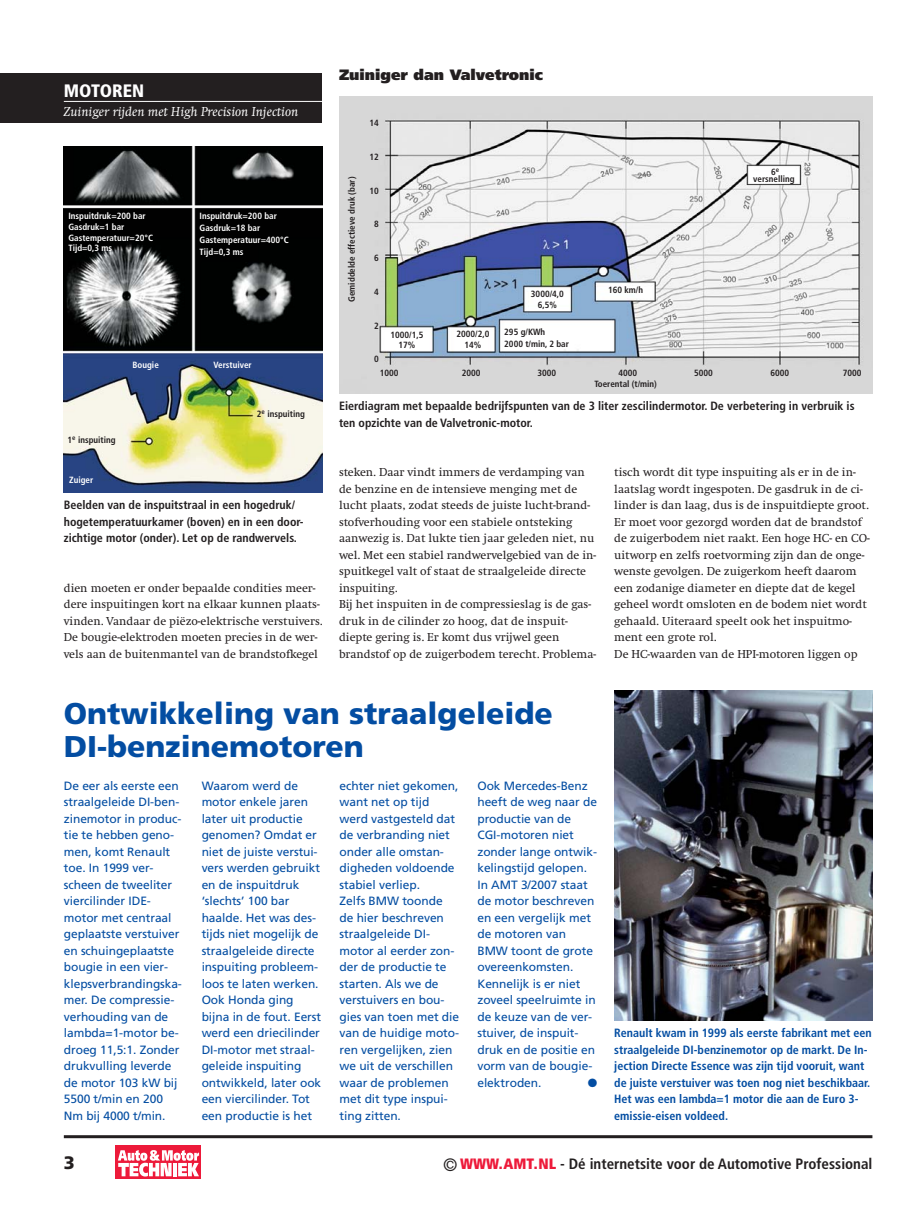
<style>
.page{position:relative;width:915px;height:1212px;background:#fff}
.page>*{position:absolute;margin:0;border:0;box-sizing:border-box;transform-origin:0 0}
.t1{font:900 30px/33px "Frutiger LT Std";color:#034da2}
.t2{font:900 condensed 18px "Frutiger LT Std";color:#fff}
.t3{font:900 18px "Frutiger LT Std";color:#231f20}
.t4{font:700 condensed 15px "Frutiger";color:#231f20}
.t5{font:900 15px "Frutiger LT Std";color:#231f20}
.t6{font:italic 13.5px "Swift";color:#fff}
.t7{font:12px/16.5px "Frutiger LT Std";letter-spacing:-.005em;color:#034da2}
.t8{font:12px/16.5px "Swift";color:#231f20}
.t9{font:700 condensed 12px/16.5px "Frutiger LT Std";color:#231f20}
.t10{font:700 condensed 12px/16.5px "Frutiger LT Std";color:#034da2}
.t11{font:12px "Zapf Dingbats ITC";color:#034da2}
.t12{font:700 condensed 9px/10.8px "Frutiger LT Std";color:#231f20;text-align:center}
.t13{font:700 condensed 9px/10.8px "Frutiger LT Std";color:#fff}
.s1{font-weight:400;font-size:18px}
.s2{font-weight:900;color:#ed1a3a}
</style>
<div class="page">
<hr style="left:64px;top:1135px;width:808px;height:3px;background:#231f20">
<div style="left:0;top:73px;width:322px;height:49px;background:#231f20"></div>
<hr style="left:64px;top:101px;width:258px;height:1px;background:#fff">
<img style="left:64px;top:147px;width:258px;height:346px">
<img style="left:614px;top:691px;width:258px;height:330px">
<img style="left:339px;top:97px;width:533px;height:297px">
<div style="left:116px;top:1146px;width:85px;height:33px;background:#ed1a3a"></div>
<svg style="left:118px;top:1150px;width:81px;height:26px"></svg>
<h2 class="t2" style="left:64px;top:83px;width:82px">MOTOREN</h2>
<p class="t6" style="left:64px;top:106px;width:236px">Zuiniger rijden met High Precision Injection</p>
<p class="t13" style="left:68px;top:211px;width:86px">Inspuitdruk=200 bar<br>Gasdruk=1 bar<br>Gastemperatuur=20°C<br>Tijd=0,3 ms</p>
<p class="t13" style="left:199px;top:211px;width:91px;line-height:12px">Inspuitdruk=200 bar<br>Gasdruk=18 bar<br>Gastemperatuur=400°C<br>Tijd=0,3 ms</p>
<p class="t13" style="left:133px;top:360px;width:28px">Bougie</p>
<p class="t13" style="left:213px;top:360px;width:40px">Verstuiver</p>
<p class="t12" style="left:68px;top:436px;width:49px">1<sup>e</sup> inspuiting</p>
<p class="t13" style="left:69px;top:475px;width:26px">Zuiger</p>
<p class="t12" style="left:257px;top:409px;width:49px">2<sup>e</sup> inspuiting</p>
<p class="t9" style="left:64px;top:498px;width:241px">Beelden van de inspuitstraal in een hogedruk/ hogetemperatuurkamer (boven) en in een door&shy;zichtige motor (onder). Let op de randwervels.</p>
<p class="t8" style="left:64px;top:581px;width:260px">dien moeten er onder bepaalde condities meer&shy;dere inspuitingen kort na elkaar kunnen plaats&shy;vinden. Vandaar de piëzo-elektrische verstuivers.<br>De bougie-elektroden moeten precies in de wer&shy;vels aan de buitenmantel van de brandstofkegel</p>
<p class="t5" style="left:339px;top:70px;width:205px">Zuiniger dan Valvetronic</p>
<p class="t12" style="left:347px;top:302px;width:127px;rotate:-90deg">Gemiddelde effectieve druk (bar)</p>
<p class="t12" style="left:369px;top:118px;width:11px">14</p>
<p class="t12" style="left:369px;top:152px;width:11px">12</p>
<p class="t12" style="left:369px;top:186px;width:11px">10</p>
<p class="t12" style="left:374px;top:220px;width:6px">8</p>
<p class="t12" style="left:374px;top:253px;width:6px">6</p>
<p class="t12" style="left:374px;top:287px;width:6px">4</p>
<p class="t12" style="left:374px;top:321px;width:6px">2</p>
<p class="t12" style="left:374px;top:355px;width:6px">0</p>
<p class="t12" style="left:390px;top:330px;width:34px">1000/1,5<br>17%</p>
<p class="t12" style="left:456px;top:329px;width:34px">2000/2,0<br>14%</p>
<p class="t12" style="left:530px;top:289px;width:34px">3000/4,0<br>6,5%</p>
<p class="t12" style="left:504px;top:326px;width:66px;line-height:12px;text-align:left">295 g/KWh<br>2000 t/min, 2 bar</p>
<p class="t12" style="left:607px;top:286px;width:37px">160 km/h</p>
<p class="t12" style="left:753px;top:169px;width:43px;line-height:7.5px">6<sup>e </sup>versnelling</p>
<p class="t12" style="left:379px;top:368px;width:20px">1000</p>
<p class="t12" style="left:461px;top:368px;width:20px">2000</p>
<p class="t12" style="left:537px;top:368px;width:20px">3000</p>
<p class="t12" style="left:618px;top:368px;width:20px">4000</p>
<p class="t12" style="left:694px;top:368px;width:20px">5000</p>
<p class="t12" style="left:770px;top:368px;width:20px">6000</p>
<p class="t12" style="left:842px;top:368px;width:20px">7000</p>
<p class="t12" style="left:594px;top:379px;width:64px">Toerental (t/min)</p>
<p class="t9" style="left:339px;top:399px;width:517px">Eierdiagram met bepaalde bedrijfspunten van de 3 liter zescilindermotor. De verbetering in verbruik is ten opzichte van de Valvetronic-motor.</p>
<p class="t8" style="left:339px;top:465px;width:258px">steken. Daar vindt immers de verdamping van de benzine en de intensieve menging met de lucht plaats, zodat steeds de juiste lucht-brand&shy;stofverhouding voor een stabiele ontsteking aanwezig is. Dat lukte tien jaar geleden niet, nu wel. Met een stabiel randwervelgebied van de in&shy;spuitkegel valt of staat de straalgeleide directe inspuiting.<br>Bij het inspuiten in de compressieslag is de gas&shy;druk in de cilinder zo hoog, dat de inspuit&shy;diepte gering is. Er komt dus vrijwel geen brandstof op de zuigerbodem terecht. Problema-</p>
<p class="t8" style="left:614px;top:465px;width:257px">tisch wordt dit type inspuiting als er in de in&shy;laatslag wordt ingespoten. De gasdruk in de ci&shy;linder is dan laag, dus is de inspuitdiepte groot.<br>Er moet voor gezorgd worden dat de brandstof de zuigerbodem niet raakt. Een hoge HC- en CO&shy;uitworp en zelfs roetvorming zijn dan de onge&shy;wenste gevolgen. De zuigerkom heeft daarom een zodanige diameter en diepte dat de kegel geheel wordt omsloten en de bodem niet wordt gehaald. Uiteraard speelt ook het inspuitmo&shy;ment een grote rol.<br>De HC-waarden van de HPI-motoren liggen op</p>
<h1 class="t1" style="left:64px;top:697px;width:490px">Ontwikkeling van straalgeleide<br>DI-benzinemotoren</h1>
<p class="t7" style="left:64px;top:778px;width:120px">De eer als eerste een straalgeleide DI-ben&shy;zinemotor in produc&shy;tie te hebben geno&shy;men, komt Renault toe. In 1999 ver&shy;scheen de tweeliter viercilinder IDE&shy;motor met centraal geplaatste verstuiver en schuingeplaatste bougie in een vier&shy;klepsverbrandingska&shy;mer. De compressie&shy;verhouding van de lambda=1-motor be&shy;droeg 11,5:1. Zonder drukvulling leverde de motor 103 kW bij<br>5500 t/min en 200<br>Nm bij 4000 t/min.</p>
<p class="t7" style="left:202px;top:778px;width:121px">Waarom werd de motor enkele jaren later uit productie genomen? Omdat er niet de juiste verstui&shy;vers werden gebruikt en de inspuitdruk ‘slechts’ 100 bar haalde. Het was des&shy;tijds niet mogelijk de straalgeleide directe inspuiting probleem&shy;loos te laten werken.<br>Ook Honda ging bijna in de fout. Eerst werd een driecilinder<br>DI-motor met straal&shy;geleide inspuiting ontwikkeld, later ook een viercilinder. Tot een productie is het</p>
<p class="t7" style="left:339px;top:778px;width:121px">echter niet gekomen, want net op tijd werd vastgesteld dat de verbranding niet onder alle omstan&shy;digheden voldoende stabiel verliep.<br>Zelfs BMW toonde de hier beschreven straalgeleide DI&shy;motor al eerder zon&shy;der de productie te starten. Als we de verstuivers en bou&shy;gies van toen met die van de huidige moto&shy;ren vergelijken, zien we uit de verschillen waar de problemen met dit type inspui&shy;ting zitten.</p>
<p class="t7" style="left:477px;top:778px;width:121px">Ook Mercedes-Benz heeft de weg naar de productie van de<br>CGI-motoren niet zonder lange ontwik&shy;kelingstijd gelopen.<br>In AMT 3/2007 staat de motor beschreven en een vergelijk met de motoren van<br>BMW toont de grote overeenkomsten.<br>Kennelijk is er niet zoveel speelruimte in de keuze van de ver&shy;stuiver, de inspuit&shy;druk en de positie en vorm van de bougie&shy;elektroden.</p>
<p class="t11" style="left:587px;top:1078px;width:11px">●</p>
<p class="t10" style="left:614px;top:1026px;width:259px">Renault kwam in 1999 als eerste fabrikant met een straalgeleide DI-benzinemotor op de markt. De In&shy;jection Directe Essence was zijn tijd vooruit, want de juiste verstuiver was toen nog niet beschikbaar.<br>Het was een lambda=1 motor die aan de Euro 3- emissie-eisen voldeed.</p>
<h2 class="t3" style="left:64px;top:1153px;width:13px">3</h2>
<p class="t4" style="left:443px;top:1158px;width:431px"><span class="s1">©</span> <span class="s2">WWW.AMT.NL</span> - Dé internetsite voor de Automotive Professional</p>
</div>
